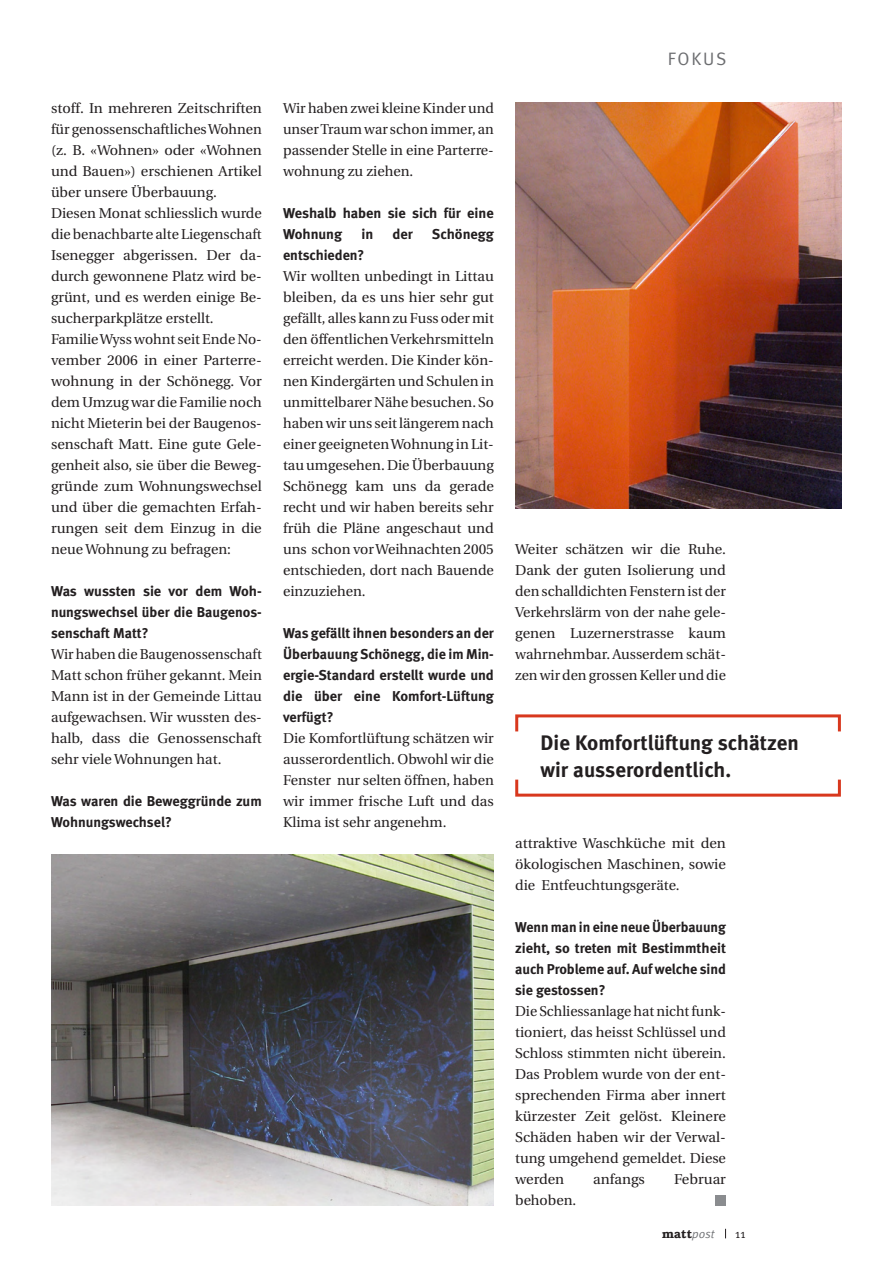
<style>
.page{position:relative;width:893px;height:1263px;background:#fff}
.page>*{position:absolute;margin:0;border:0;box-sizing:border-box;transform-origin:0 0}
.Quotes{font:700 21px/27px "Meta";letter-spacing:.005em;color:#231f20}
.Rubrik{font:18px "Meta Normal";letter-spacing:.1em;color:#6c6d70}
.Fliesstext{font:14.25px/21px "Utopia";color:#231f20;text-align:justify}
.Interview_Frage{font:700 14.25px/21px "Meta";color:#231f20;text-align:justify}
.t1{font:600 12px "Bookman";color:#231f20}
.t2{font:12px "Meta Normal";color:#231f20}
.s1{font-family:"Meta";font-weight:400;font-style:italic;color:#727477}
</style>
<div class="page">
<div style="left:515px;top:714px;width:326px;height:19px;border:3px solid #d8381e"></div>
<div style="left:515px;top:778px;width:326px;height:19px;border:3px solid #d8381e"></div>
<img style="left:51px;top:854px;width:443px;height:351px">
<img style="left:515px;top:102px;width:327px;height:406px">
<div style="left:716px;top:1195px;width:10px;height:10px;background:#8a8c8f"></div>
<p class="Fliesstext" style="left:51px;top:98px;width:212px">stoff. In mehreren Zeitschriften für genossenschaftliches Wohnen (z. B. «Wohnen» oder «Wohnen und Bauen») erschienen Artikel über unsere Überbauung.</p>
<p class="Fliesstext" style="left:51px;top:203px;width:212px">Diesen Monat schliesslich wurde die benachbarte alte Liegenschaft Isenegger abgerissen. Der da&shy;durch gewonnene Platz wird be&shy;grünt, und es werden einige Be&shy;sucherparkplätze erstellt.</p>
<p class="Fliesstext" style="left:51px;top:329px;width:212px">Familie Wyss wohnt seit Ende No&shy;vember 2006 in einer Parterre&shy;wohnung in der Schönegg. Vor dem Umzug war die Familie noch nicht Mieterin bei der Baugenos&shy;senschaft Matt. Eine gute Gele&shy;genheit also, sie über die Beweg&shy;gründe zum Wohnungswechsel und über die gemachten Erfah&shy;rungen seit dem Einzug in die neue Wohnung zu befragen:</p>
<p class="Interview_Frage" style="left:51px;top:580px;width:212px">Was wussten sie vor dem Woh&shy;nungswechsel über die Baugenos&shy;senschaft Matt?</p>
<p class="Fliesstext" style="left:51px;top:644px;width:212px">Wir haben die Baugenossenschaft Matt schon früher gekannt. Mein Mann ist in der Gemeinde Littau aufgewachsen. Wir wussten des&shy;halb, dass die Genossenschaft sehr viele Wohnungen hat.</p>
<p class="Interview_Frage" style="left:51px;top:790px;width:212px">Was waren die Beweggründe zum<br>Wohnungswechsel?</p>
<p class="Fliesstext" style="left:283px;top:98px;width:212px">Wir haben zwei kleine Kinder und unser Traum war schon immer, an passender Stelle in eine Parterre&shy;wohnung zu ziehen.</p>
<p class="Interview_Frage" style="left:283px;top:202px;width:212px">Weshalb haben sie sich für eine<br>Wohnung</p>
<p class="Interview_Frage" style="left:361px;top:223px;width:13px">in</p>
<p class="Interview_Frage" style="left:393px;top:223px;width:22px">der</p>
<p class="Interview_Frage" style="left:432px;top:223px;width:63px">Schönegg</p>
<p class="Interview_Frage" style="left:283px;top:244px;width:83px">entschieden?</p>
<p class="Fliesstext" style="left:283px;top:266px;width:212px">Wir wollten unbedingt in Littau bleiben, da es uns hier sehr gut gefällt, alles kann zu Fuss oder mit den öffentlichen Verkehrsmitteln erreicht werden. Die Kinder kön&shy;nen Kindergärten und Schulen in unmittelbarer Nähe besuchen. So haben wir uns seit längerem nach einer geeigneten Wohnung in Lit&shy;tau umgesehen. Die Überbauung Schönegg kam uns da gerade recht und wir haben bereits sehr früh die Pläne angeschaut und uns schon vor Weihnachten 2005 entschieden, dort nach Bauende einzuziehen.</p>
<p class="Interview_Frage" style="left:283px;top:622px;width:212px">Was gefällt ihnen besonders an der Überbauung Schönegg, die im Min&shy;ergie-Standard erstellt wurde und die über eine Komfort-Lüftung verfügt?</p>
<p class="Fliesstext" style="left:283px;top:728px;width:212px">Die Komfortlüftung schätzen wir ausserordentlich. Obwohl wir die Fenster nur selten öffnen, haben wir immer frische Luft und das Klima ist sehr angenehm.</p>
<p class="Rubrik" style="left:668px;top:49px;width:60px">FOKUS</p>
<p class="Fliesstext" style="left:515px;top:539px;width:212px">Weiter schätzen wir die Ruhe.<br>Dank der guten Isolierung und den schalldichten Fenstern ist der Verkehrslärm von der nahe gele&shy;genen Luzernerstrasse kaum wahrnehmbar. Ausserdem schät&shy;zen wir den grossen Keller und die</p>
<p class="Quotes" style="left:540px;top:729px;width:260px">Die Komfortlüftung schätzen wir ausserordentlich.</p>
<p class="Fliesstext" style="left:515px;top:833px;width:212px">attraktive Waschküche mit den ökologischen Maschinen, sowie die Entfeuchtungsgeräte.</p>
<p class="Interview_Frage" style="left:515px;top:916px;width:212px">Wenn man in eine neue Überbauung zieht, so treten mit Bestimmtheit auch Probleme auf. Auf welche sind sie gestossen?</p>
<p class="Fliesstext" style="left:515px;top:1001px;width:212px">Die Schliessanlage hat nicht funk&shy;tioniert, das heisst Schlüssel und Schloss stimmten nicht überein.<br>Das Problem wurde von der ent&shy;sprechenden Firma aber innert kürzester Zeit gelöst. Kleinere Schäden haben wir der Verwal&shy;tung umgehend gemeldet. Diese werden</p>
<p class="Fliesstext" style="left:593px;top:1169px;width:53px">anfangs</p>
<p class="Fliesstext" style="left:674px;top:1169px;width:53px">Februar</p>
<p class="Fliesstext" style="left:515px;top:1190px;width:63px">behoben.</p>
<p class="t1" style="left:662px;top:1227px;width:54px">matt<span class="s1">post</span></p>
<p class="t2" style="left:735px;top:1227px;width:6px">11</p>
</div>
